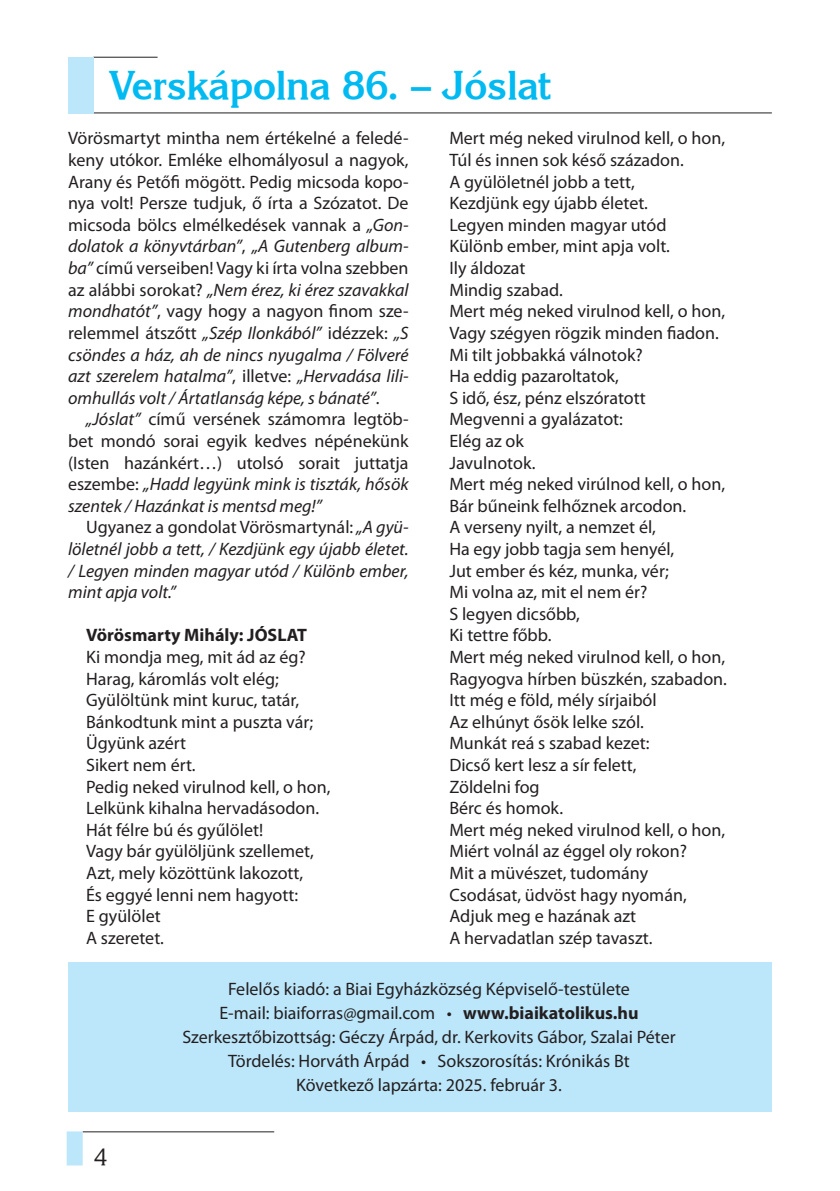
<style>
.page{position:relative;width:840px;height:1191px;background:#fff}
.page>*{position:absolute;margin:0;border:0;box-sizing:border-box;transform-origin:0 0}
.t1{font:700 40px "Korinna PFL";color:#00baf1}
.t2{font:24px "Korinna PFL";color:#231f20}
.t3{font:18px/21.6px "Myriad Pro";color:#231f20;text-align:justify}
.t4{font:italic 18px/21.6px "Myriad Pro";color:#231f20;text-align:justify}
.t5{font:700 18px "Myriad Pro";color:#231f20}
.s1{font-style:italic}
.s2{font-style:normal}
.s3{font-weight:700}
</style>
<div class="page">
<hr style="left:83px;top:1131px;width:191px;height:1px;background:#231f20">
<div style="left:67px;top:1131px;width:16px;height:34px;background:#bce6fa"></div>
<hr style="left:93px;top:57px;width:64px;height:1px;background:#231f20">
<hr style="left:93px;top:112px;width:678px;height:1px;background:#231f20">
<div style="left:68px;top:57px;width:25px;height:56px;background:#bce6fa"></div>
<div style="left:68px;top:962px;width:703px;height:149px;background:#bce6fa"></div>
<h1 class="t1" style="left:110px;top:60px;width:442px">Verskápolna 86. – Jóslat</h1>
<p class="t3" style="left:68px;top:127px;width:342px">Vörösmartyt mintha nem értékelné a feledé&shy;keny utókor. Emléke elhomályosul a nagyok, Arany és Petőfi mögött. Pedig micsoda kopo&shy;nya volt! Persze tudjuk, ő írta a Szózatot. De micsoda bölcs elmélkedések vannak a <span class="s1">„Gon&shy;dolatok a könyvtárban”</span>, <span class="s1">„A Gutenberg album&shy;ba”</span> című verseiben! Vagy ki írta volna szebben az alábbi sorokat? <span class="s1">„Nem érez, ki érez szavakkal mondhatót”</span>, vagy hogy a nagyon finom sze&shy;relemmel átszőtt <span class="s1">„Szép Ilonkából”</span> idézzek: <span class="s1">„S csöndes a ház, ah de nincs nyugalma / Fölveré azt szerelem hatalma”</span>, illetve: <span class="s1">„Hervadása lili&shy;omhullás volt / Ártatlanság képe, s bánaté”</span>.</p>
<p class="t3" style="left:68px;top:408px;width:342px;text-indent:18px"><span class="s1">„Jóslat”</span> című versének számomra legtöb&shy;bet mondó sorai egyik kedves népénekünk (Isten hazánkért…) utolsó sorait juttatja eszembe: <span class="s1">„Hadd legyünk mink is tiszták, hősök szentek / Hazánkat is mentsd meg!”</span></p>
<p class="t4" style="left:68px;top:516px;width:342px;text-indent:18px"><span class="s2">Ugyanez a gondolat Vörösmartynál:</span> „A gyü&shy;löletnél jobb a tett, / Kezdjünk egy újabb életet. / Legyen minden magyar utód / Különb ember, mint apja volt.”</p>
<p class="t5" style="left:86px;top:623px;width:222px">Vörösmarty Mihály: JÓSLAT</p>
<p class="t3" style="left:86px;top:646px;width:246px;text-align:left">Ki mondja meg, mit ád az ég?<br>Harag, káromlás volt elég;<br>Gyülöltünk mint kuruc, tatár,<br>Bánkodtunk mint a puszta vár;<br>Ügyünk azért<br>Sikert nem ért.<br>Pedig neked virulnod kell, o hon,<br>Lelkünk kihalna hervadásodon.<br>Hát félre bú és gyűlölet!<br>Vagy bár gyülöljünk szellemet,<br>Azt, mely közöttünk lakozott,<br>És eggyé lenni nem hagyott:<br>E gyülölet<br>A szeretet.</p>
<p class="t3" style="left:449px;top:127px;width:279px;text-align:left">Mert még neked virulnod kell, o hon,<br>Túl és innen sok késő századon.<br>A gyülöletnél jobb a tett,<br>Kezdjünk egy újabb életet.<br>Legyen minden magyar utód<br>Különb ember, mint apja volt.<br>Ily áldozat<br>Mindig szabad.<br>Mert még neked virulnod kell, o hon,<br>Vagy szégyen rögzik minden fiadon.<br>Mi tilt jobbakká válnotok?<br>Ha eddig pazaroltatok,<br>S idő, ész, pénz elszóratott<br>Megvenni a gyalázatot:<br>Elég az ok<br>Javulnotok.<br>Mert még neked virúlnod kell, o hon,<br>Bár bűneink felhőznek arcodon.<br>A verseny nyilt, a nemzet él,<br>Ha egy jobb tagja sem henyél,<br>Jut ember és kéz, munka, vér;<br>Mi volna az, mit el nem ér?<br>S legyen dicsőbb,<br>Ki tettre főbb.<br>Mert még neked virulnod kell, o hon,<br>Ragyogva hírben büszkén, szabadon.<br>Itt még e föld, mély sírjaiból<br>Az elhúnyt ősök lelke szól.<br>Munkát reá s szabad kezet:<br>Dicső kert lesz a sír felett,<br>Zöldelni fog<br>Bérc és homok.<br>Mert még neked virulnod kell, o hon,<br>Miért volnál az éggel oly rokon?<br>Mit a müvészet, tudomány<br>Csodásat, üdvöst hagy nyomán,<br>Adjuk meg e hazának azt<br>A hervadatlan szép tavaszt.</p>
<h2 class="t2" style="left:94px;top:1142px;width:15px">4</h2>
<p class="t3" style="left:182px;top:977px;width:494px;line-height:24px;text-align:center">Felelős kiadó: a Biai Egyházközség Képviselő-testülete<br>E-mail: biaiforras@gmail.com • <span class="s3">www.biaikatolikus.hu </span>Szerkesztőbizottság: Géczy Árpád, dr. Kerkovits Gábor, Szalai Péter Tördelés: Horváth Árpád • Sokszorosítás: Krónikás Bt<br>Következő lapzárta: 2025. február 3.</p>
</div>
